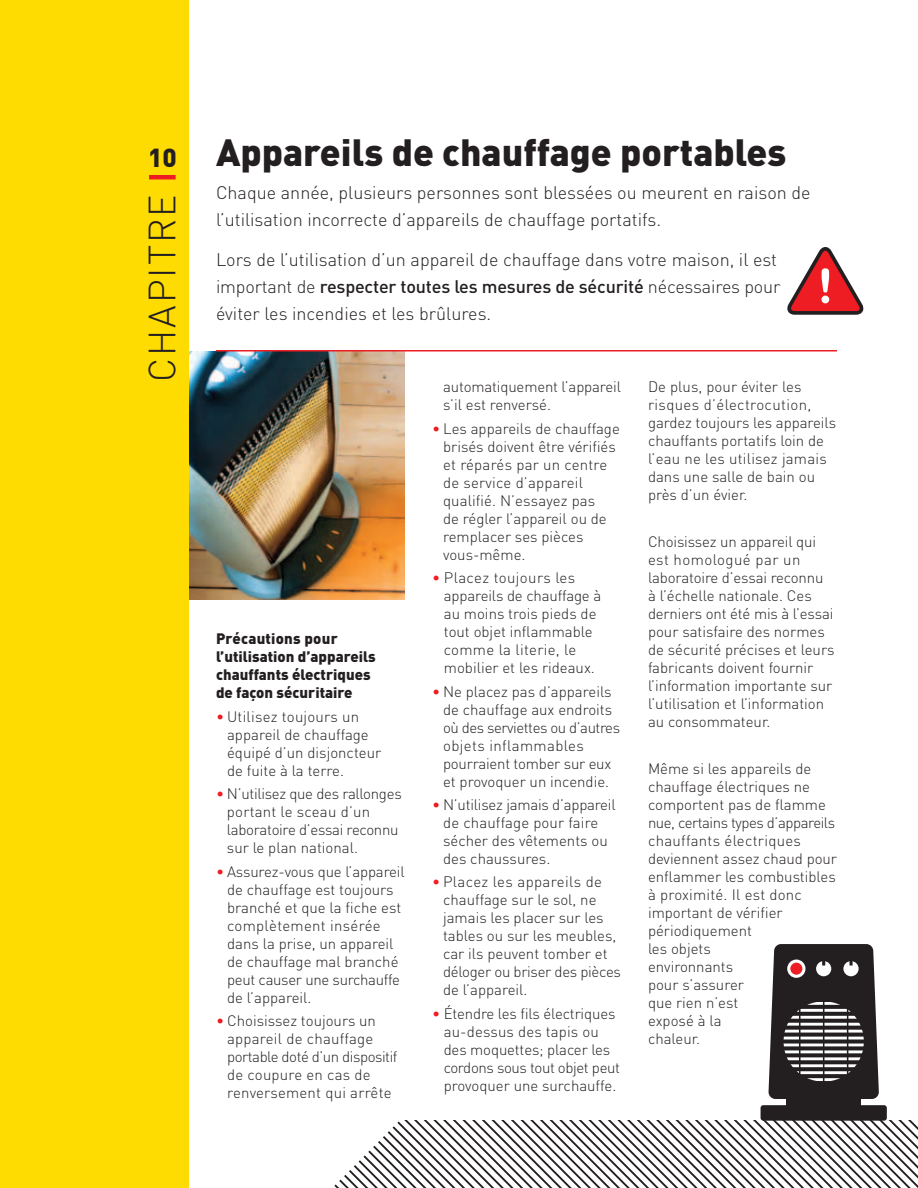
<style>
.page{position:relative;width:918px;height:1188px;background:#fff}
.page>*{position:absolute;margin:0;border:0;box-sizing:border-box;transform-origin:0 0}
.t1{font:900 37.5px "DIN";color:#231f20}
.t2{font:300 37.5px "DIN";letter-spacing:.05em;color:#231f20}
.t3{font:300 18px/27px "DIN";color:#231f20}
.t4{font:300 15px/18px "DIN";color:#231f20}
.t5{font:300 15px/18px "DIN";letter-spacing:-.02em;color:#231f20}
.t6{font:900 15px/18px "DIN";color:#231f20}
.s1{font-size:25.8px}
.s2{font-weight:500}
.s3{color:#ee1d23}
</style>
<div class="page">
<img style="left:189px;top:351px;width:216px;height:249px">
<div style="left:0;top:0;width:189px;height:1188px;background:#ffdc01"></div>
<svg style="left:788px;top:247px;width:76px;height:68px"></svg>
<hr style="left:149px;top:175px;width:27px;height:4px;background:#ee1d23">
<div style="left:761px;top:1105px;width:126px;height:16px;background:#231f20;border-radius:3px"></div>
<svg style="left:769px;top:944px;width:110px;height:155px;background:#4f4a4b"></svg>
<div style="left:787px;top:1096px;width:74px;height:14px;background:#231f20"></div>
<svg style="left:334px;top:1121px;width:584px;height:67px"></svg>
<hr style="left:216px;top:350px;width:621px;height:2px;background:#ee1d23">
<h1 class="t1" style="left:148px;top:128px;width:640px"><span class="s1">10</span> Appareils de chauffage portables</h1>
<p class="t3" style="left:216px;top:179px;width:596px">Chaque année, plusieurs personnes sont blessées ou meurent en raison de l’utilisation incorrecte d’appareils de chauffage portatifs.</p>
<p class="t3" style="left:216px;top:246px;width:566px">Lors de l’utilisation d’un appareil de chauffage dans votre maison, il est important de <span class="s2">respecter toutes les mesures de sécurité</span> nécessaires pour éviter les incendies et les brûlures.</p>
<h1 class="t2" style="left:139px;top:382px;width:189px;rotate:-90deg">CHAPITRE</h1>
<p class="t6" style="left:216px;top:629px;width:161px">Précautions pour l’utilisation d’appareils chauffants électriques de façon sécuritaire</p>
<p class="t4" style="left:227px;top:707px;width:156px;text-indent:-11px"><span class="s3">•</span> Utilisez toujours un appareil de chauffage équipé d’un disjoncteur de fuite à la terre.</p>
<p class="t5" style="left:227px;top:785px;width:176px;text-indent:-11px"><span class="s3">•</span> N’utilisez que des rallonges portant le sceau d’un laboratoire d’essai reconnu sur le plan national.</p>
<p class="t4" style="left:227px;top:862px;width:179px;text-indent:-11px"><span class="s3">•</span> Assurez-vous que l’appareil de chauffage est toujours branché et que la fiche est complètement insérée dans la prise, un appareil de chauffage mal branché peut causer une surchauffe de l’appareil.</p>
<p class="t4" style="left:227px;top:1011px;width:172px;text-indent:-11px"><span class="s3">•</span> Choisissez toujours un appareil de chauffage portable doté d’un dispositif de coupure en cas de renversement qui arrête</p>
<p class="t4" style="left:443px;top:378px;width:179px">automatiquement l’appareil s’il est renversé.</p>
<p class="t4" style="left:443px;top:419px;width:178px;text-indent:-11px"><span class="s3">•</span> Les appareils de chauffage brisés doivent être vérifiés et réparés par un centre de service d’appareil qualifié. N’essayez pas<br>de régler l’appareil ou de remplacer ses pièces vous-même.</p>
<p class="t4" style="left:444px;top:569px;width:159px;text-indent:-12px"><span class="s3">•</span> Placez toujours les appareils de chauffage à au moins trois pieds de tout objet inflammable comme la literie, le mobilier et les rideaux.</p>
<p class="t4" style="left:443px;top:682px;width:178px;text-indent:-11px"><span class="s3">•</span> Ne placez pas d’appareils de chauffage aux endroits où des serviettes ou d’autres objets inflammables pourraient tomber sur eux et provoquer un incendie.</p>
<p class="t4" style="left:443px;top:795px;width:174px;text-indent:-11px"><span class="s3">•</span> N’utilisez jamais d’appareil de chauffage pour faire sécher des vêtements ou des chaussures.</p>
<p class="t4" style="left:443px;top:873px;width:179px;text-indent:-11px"><span class="s3">•</span> Placez les appareils de chauffage sur le sol, ne jamais les placer sur les tables ou sur les meubles, car ils peuvent tomber et déloger ou briser des pièces de l’appareil.</p>
<p class="t4" style="left:444px;top:1004px;width:178px;text-indent:-12px"><span class="s3">•</span> Étendre les fils électriques au-dessus des tapis ou des moquettes; placer les cordons sous tout objet peut provoquer une surchauffe.</p>
<p class="t4" style="left:648px;top:378px;width:190px">De plus, pour éviter les risques d’électrocution, gardez toujours les appareils chauffants portatifs loin de l’eau ne les utilisez jamais dans une salle de bain ou près d’un évier.</p>
<p class="t4" style="left:648px;top:533px;width:188px">Choisissez un appareil qui est homologué par un laboratoire d’essai reconnu à l’échelle nationale. Ces derniers ont été mis à l’essai pour satisfaire des normes de sécurité précises et leurs fabricants doivent fournir l’information importante sur l’utilisation et l’information au consommateur.</p>
<p class="t4" style="left:648px;top:759px;width:191px">Même si les appareils de chauffage électriques ne comportent pas de flamme nue, certains types d’appareils chauffants électriques deviennent assez chaud pour enflammer les combustibles à proximité. Il est donc important de vérifier périodiquement<br>les objets<br>environnants<br>pour s’assurer<br>que rien n’est<br>exposé à la<br>chaleur.</p>
</div>
